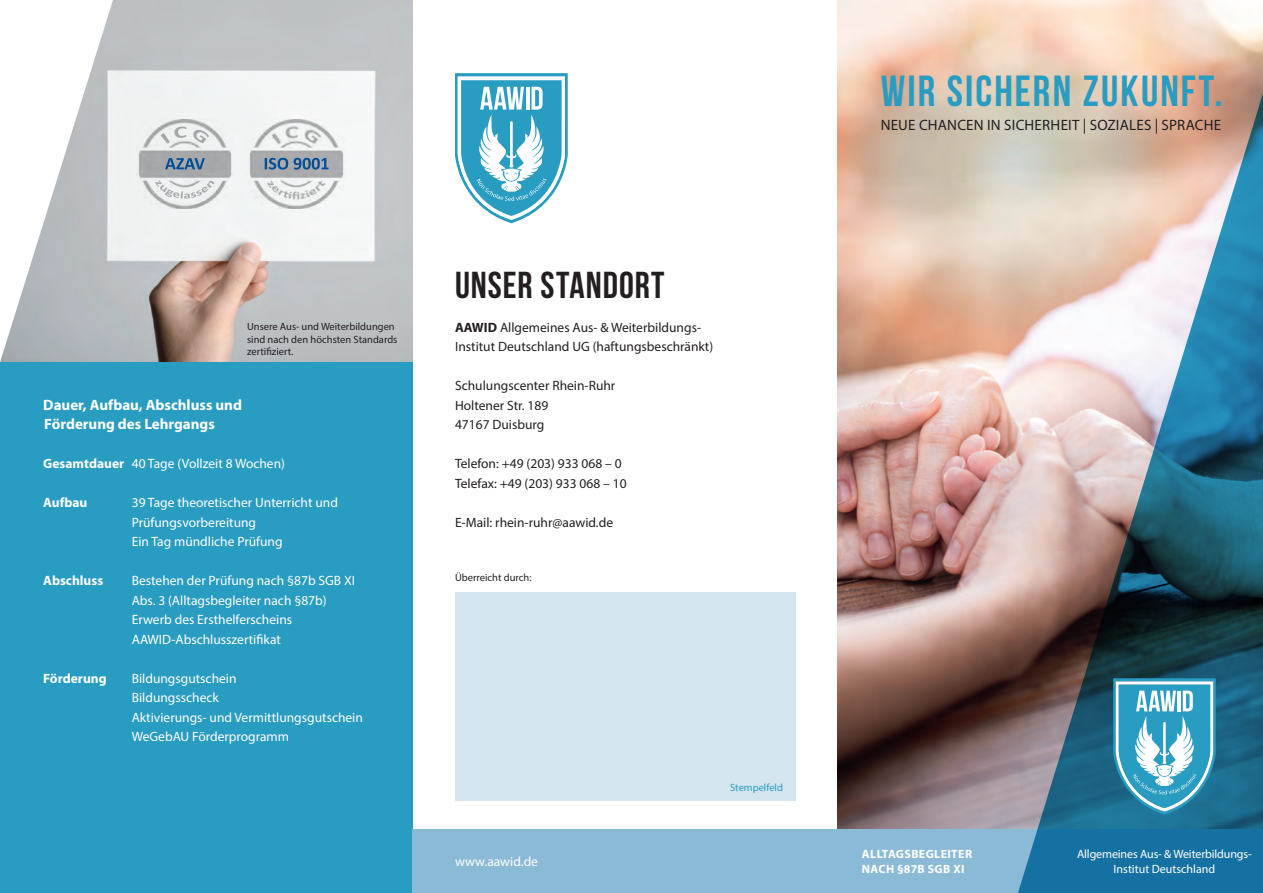
<style>
.page{position:relative;width:1263px;height:893px;background:#fff}
.page>*{position:absolute;margin:0;border:0;box-sizing:border-box;transform-origin:0 0}
.t1{font:700 43.5px "Bebas Neue";letter-spacing:.045em;color:#299cc2}
.t2{font:700 37.5px "Bebas Neue";letter-spacing:.025em;color:#231f20}
.t3{font:700 15px/19.5px "Myriad Pro";color:#fff}
.t4{font:15px "Myriad Pro";letter-spacing:.015em;color:#231f20}
.t5{font:13.5px/19.5px "Myriad Pro";color:#fff}
.t6{font:13.5px "Myriad Pro";color:#231f20}
.t7{font:700 13.5px "Myriad Pro";color:#fff}
.t8{font:12px/15px "Myriad Pro";letter-spacing:-.01em;color:#fff;text-align:center}
.t9{font:700 12px "Myriad Pro";letter-spacing:.03em;color:#fff}
.t10{font:10.5px/12.6px "Myriad Pro";color:#231f20}
.t11{font:10.5px "Myriad Pro";color:#299cc2}
.s1{font-weight:700}
</style>
<div class="page">
<img style="left:113px;top:0;width:299px;height:362px">
<img style="left:136px;top:119px;width:98px;height:89px">
<img style="left:174px;top:126px;width:35px;height:17px">
<img style="left:155px;top:180px;width:60px;height:12px">
<img style="left:248px;top:119px;width:97px;height:89px">
<div style="left:0;top:362px;width:412px;height:531px;background:#299cc2"></div>
<img style="left:838px;top:0;width:425px;height:829px">
<div style="left:412px;top:829px;width:851px;height:64px;background:#8bbad7"></div>
<img style="left:1016px;top:76px;width:247px;height:817px">
<svg style="left:1113px;top:678px;width:103px;height:137px"></svg>
<svg style="left:455px;top:73px;width:113px;height:150px"></svg>
<div style="left:455px;top:592px;width:340px;height:208px;background:#d4e5f0"></div>
<svg style="left:0;top:0;width:113px;height:362px"></svg>
<p class="t10" style="left:247px;top:320px;width:152px">Unsere Aus- und Weiterbildungen sind nach den höchsten Standards zertifiziert.</p>
<p class="t3" style="left:43px;top:394px;width:200px">Dauer, Aufbau, Abschluss und<br>Förderung des Lehrgangs</p>
<p class="t5" style="left:43px;top:454px;width:243px"><span class="s1">Gesamtdauer</span> 40 Tage (Vollzeit 8 Wochen)</p>
<p class="t7" style="left:43px;top:494px;width:46px">Aufbau</p>
<p class="t5" style="left:132px;top:493px;width:208px">39 Tage theoretischer Unterricht und<br>Prüfungsvorbereitung</p>
<p class="t5" style="left:132px;top:532px;width:152px">Ein Tag mündliche Prüfung</p>
<p class="t7" style="left:43px;top:572px;width:62px">Abschluss</p>
<p class="t5" style="left:132px;top:571px;width:225px">Bestehen der Prüfung nach §87b SGB XI<br>Abs. 3 (Alltagsbegleiter nach §87b)</p>
<p class="t5" style="left:132px;top:610px;width:162px">Erwerb des Ersthelferscheins</p>
<p class="t5" style="left:132px;top:629px;width:151px">AAWID-Abschlusszertifikat</p>
<p class="t7" style="left:43px;top:669px;width:65px">Förderung</p>
<p class="t5" style="left:132px;top:668px;width:106px">Bildungsgutschein</p>
<p class="t5" style="left:132px;top:688px;width:89px">Bildungsscheck</p>
<p class="t5" style="left:132px;top:707px;width:233px">Aktivierungs- und Vermittlungsgutschein</p>
<p class="t5" style="left:132px;top:727px;width:159px">WeGebAU Förderprogramm</p>
<p class="t2" style="left:455px;top:264px;width:211px">UNSER STANDORT</p>
<p class="t6" style="left:455px;top:319px;width:248px"><span class="s1">AAWID</span> Allgemeines Aus- &amp; Weiterbildungs-</p>
<p class="t6" style="left:455px;top:338px;width:260px">Institut Deutschland UG (haftungsbeschränkt)</p>
<p class="t6" style="left:455px;top:377px;width:162px">Schulungscenter Rhein-Ruhr</p>
<p class="t6" style="left:455px;top:397px;width:95px">Holtener Str. 189</p>
<p class="t6" style="left:455px;top:416px;width:91px">47167 Duisburg</p>
<p class="t6" style="left:455px;top:455px;width:168px">Telefon: +49 (203) 933 068 – 0</p>
<p class="t6" style="left:455px;top:475px;width:173px">Telefax: +49 (203) 933 068 – 10</p>
<p class="t6" style="left:455px;top:514px;width:160px">E-Mail: rhein-ruhr@aawid.de</p>
<p class="t10" style="left:455px;top:571px;width:78px">Überreicht durch:</p>
<p class="t5" style="left:455px;top:852px;width:85px">www.aawid.de</p>
<p class="t11" style="left:730px;top:780px;width:54px">Stempelfeld</p>
<p class="t1" style="left:881px;top:67px;width:343px">WIR SICHERN ZUKUNFT.</p>
<p class="t4" style="left:881px;top:116px;width:342px">NEUE CHANCEN IN SICHERHEIT | SOZIALES | SPRACHE</p>
<p class="t9" style="left:862px;top:846px;width:112px">ALLTAGSBEGLEITER</p>
<p class="t9" style="left:862px;top:861px;width:104px">NACH §87B SGB XI</p>
<p class="t8" style="left:1077px;top:847px;width:176px">Allgemeines Aus- &amp; Weiterbildungs-<br>Institut Deutschland</p>
</div>
